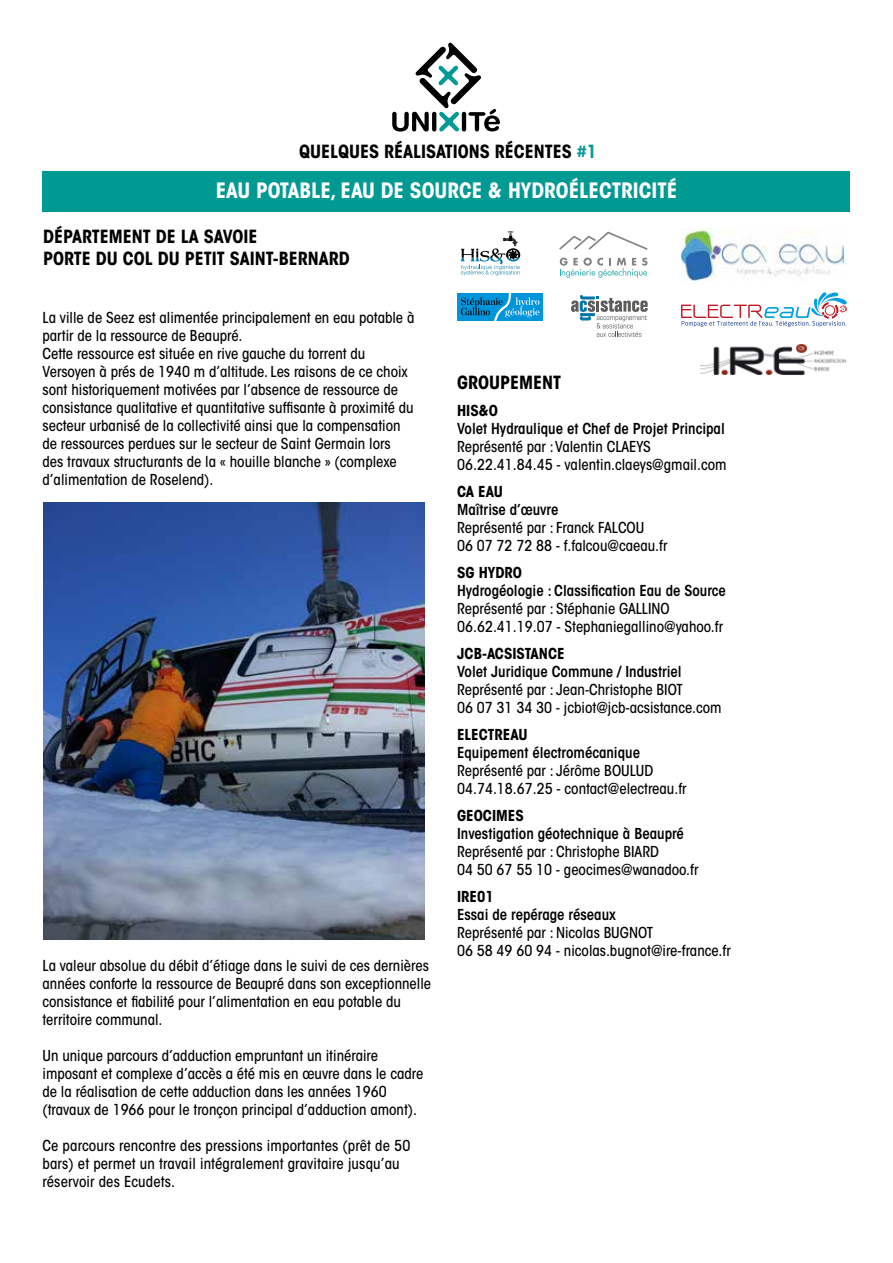
<style>
.page{position:relative;width:893px;height:1263px;background:#fff}
.page>*{position:absolute;margin:0;border:0;box-sizing:border-box;transform-origin:0 0}
.t1{font:700 condensed 21px "ITC Avant Garde Std";color:#fff}
.t2{font:700 condensed 18px/21.6px "ITC Avant Garde Std";color:#000}
.t3{font:500 condensed 15px/18px "ITC Avant Garde Std";color:#000}
.t4{font:600 condensed 15px "ITC Avant Garde Std";color:#000}
.t5{font:700 condensed 15px "ITC Avant Garde Std";color:#000}
.s1{color:#009a93}
</style>
<div class="page">
<svg style="left:392px;top:42px;width:108px;height:90px"></svg>
<div style="left:43px;top:171px;width:807px;height:41px;background:#009a93"></div>
<svg style="left:461px;top:231px;width:59px;height:45px"></svg>
<svg style="left:560px;top:258px;width:87px;height:20px"></svg>
<svg style="left:559px;top:232px;width:89px;height:18px"></svg>
<img style="left:681px;top:228px;width:166px;height:52px">
<svg style="left:571px;top:295px;width:77px;height:42px"></svg>
<svg style="left:681px;top:292px;width:166px;height:35px"></svg>
<img style="left:700px;top:344px;width:147px;height:31px">
<img style="left:43px;top:503px;width:382px;height:437px">
<div style="left:457px;top:293px;width:85px;height:28px;background:#0094da"></div>
<svg style="left:461px;top:293px;width:79px;height:28px"></svg>
<p class="t2" style="left:299px;top:140px;width:299px">QUELQUES RÉALISATIONS RÉCENTES <span class="s1">#1</span></p>
<h1 class="t1" style="left:216px;top:177px;width:463px">EAU POTABLE, EAU DE SOURCE &amp; HYDROÉLECTRICITÉ</h1>
<p class="t2" style="left:43px;top:225px;width:308px">DÉPARTEMENT DE LA SAVOIE<br>PORTE DU COL DU PETIT SAINT-BERNARD</p>
<p class="t3" style="left:43px;top:308px;width:373px">La ville de Seez est alimentée principalement en eau potable à partir de la ressource de Beaupré.<br>Cette ressource est située en rive gauche du torrent du Versoyen à prés de 1940 m d’altitude. Les raisons de ce choix sont historiquement motivées par l’absence de ressource de consistance qualitative et quantitative suffisante à proximité du secteur urbanisé de la collectivité ainsi que la compensation de ressources perdues sur le secteur de Saint Germain lors des travaux structurants de la « houille blanche » (complexe d’alimentation de Roselend).</p>
<p class="t3" style="left:43px;top:956px;width:390px">La valeur absolue du débit d’étiage dans le suivi de ces dernières années conforte la ressource de Beaupré dans son exceptionnelle consistance et fiabilité pour l’alimentation en eau potable du territoire communal.</p>
<p class="t3" style="left:43px;top:1046px;width:382px">Un unique parcours d’adduction empruntant un itinéraire imposant et complexe d’accès a été mis en œuvre dans le cadre de la réalisation de cette adduction dans les années 1960 (travaux de 1966 pour le tronçon principal d’adduction amont).</p>
<p class="t3" style="left:43px;top:1136px;width:369px">Ce parcours rencontre des pressions importantes (prêt de 50 bars) et permet un travail intégralement gravitaire jusqu’au réservoir des Ecudets.</p>
<p class="t2" style="left:457px;top:371px;width:106px">GROUPEMENT</p>
<p class="t5" style="left:457px;top:401px;width:42px">HIS&amp;O</p>
<p class="t4" style="left:457px;top:419px;width:269px">Volet Hydraulique et Chef de Projet Principal</p>
<p class="t3" style="left:457px;top:437px;width:271px">Représenté par : Valentin CLAEYS<br>06.22.41.84.45 - valentin.claeys@gmail.com</p>
<p class="t5" style="left:457px;top:482px;width:47px">CA EAU</p>
<p class="t4" style="left:457px;top:500px;width:103px">Maîtrise d’œuvre</p>
<p class="t3" style="left:457px;top:518px;width:212px">Représenté par : Franck FALCOU<br>06 07 72 72 88 - f.falcou@caeau.fr</p>
<p class="t5" style="left:457px;top:563px;width:67px">SG HYDRO</p>
<p class="t4" style="left:457px;top:581px;width:270px">Hydrogéologie : Classification Eau de Source</p>
<p class="t3" style="left:457px;top:599px;width:267px">Représenté par : Stéphanie GALLINO<br>06.62.41.19.07 - Stephaniegallino@yahoo.fr</p>
<p class="t5" style="left:457px;top:644px;width:109px">JCB-ACSISTANCE</p>
<p class="t4" style="left:457px;top:662px;width:226px">Volet Juridique Commune / Industriel</p>
<p class="t3" style="left:457px;top:680px;width:266px">Représenté par : Jean-Christophe BIOT<br>06 07 31 34 30 - jcbiot@jcb-acsistance.com</p>
<p class="t5" style="left:457px;top:725px;width:72px">ELECTREAU</p>
<p class="t4" style="left:457px;top:743px;width:184px">Equipement électromécanique</p>
<p class="t3" style="left:457px;top:761px;width:231px">Représenté par : Jérôme BOULUD<br>04.74.18.67.25 - contact@electreau.fr</p>
<p class="t5" style="left:457px;top:806px;width:68px">GEOCIMES</p>
<p class="t4" style="left:457px;top:824px;width:228px">Investigation géotechnique à Beaupré</p>
<p class="t3" style="left:457px;top:842px;width:243px">Représenté par : Christophe BIARD<br>04 50 67 55 10 - geocimes@wanadoo.fr</p>
<p class="t5" style="left:457px;top:887px;width:38px">IRE01</p>
<p class="t4" style="left:457px;top:905px;width:160px">Essai de repérage réseaux</p>
<p class="t3" style="left:457px;top:923px;width:275px">Représenté par : Nicolas BUGNOT<br>06 58 49 60 94 - nicolas.bugnot@ire-france.fr</p>
</div>
